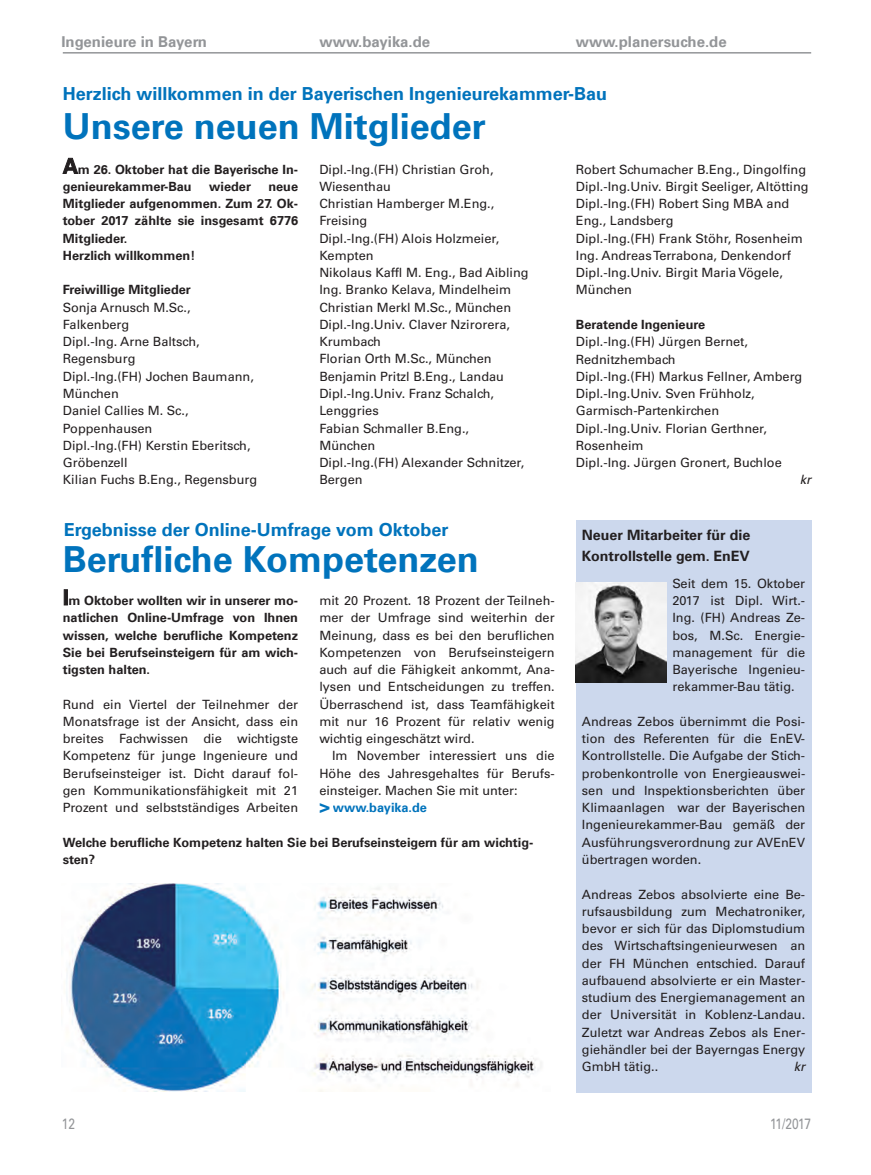
<style>
.page{position:relative;width:871px;height:1175px;background:#fff}
.page>*{position:absolute;margin:0;border:0;box-sizing:border-box;transform-origin:0 0}
.t1{font:700 36px "Univers";color:#0073bc}
.t2{font:700 18px "Univers";color:#0073bc}
.t3{font:700 15px "Univers";color:#939598}
.t4{font:15px "Univers";letter-spacing:-.015em;color:#939598;scale:.8 1}
.t5{font:700 14.25px/21px "Univers";color:#231f20}
.t6{font:12.75px/17.2px "Univers";color:#231f20;text-align:justify}
.t7{font:700 12.75px/17.2px "Univers";color:#231f20}
.t8{font:700 12.75px "Univers";color:#0073bc}
.t9{font:italic 12.75px "Univers";color:#231f20}
.s1{font-size:21px}
</style>
<div class="page">
<div style="left:576px;top:520px;width:235px;height:573px;background:#ccd8ed"></div>
<hr style="left:63px;top:52px;width:748px;height:2px;background:#939598">
<img style="left:66px;top:883px;width:476px;height:208px">
<img style="left:576px;top:582px;width:90px;height:100px">
<p class="t3" style="left:61px;top:33px;width:147px">Ingenieure in Bayern</p>
<p class="t3" style="left:319px;top:33px;width:112px">www.bayika.de</p>
<p class="t3" style="left:576px;top:33px;width:153px">www.planersuche.de</p>
<h2 class="t2" style="left:63px;top:83px;width:546px">Herzlich willkommen in der Bayerischen Ingenieurekammer-Bau</h2>
<h1 class="t1" style="left:63px;top:106px;width:425px">Unsere neuen Mitglieder</h1>
<p class="t7" style="left:63px;top:161px;width:237px"><span class="s1">A</span>m 26. Oktober hat die Bayerische In&shy;genieurekammer-Bau</p>
<p class="t6" style="left:319px;top:162px;width:211px;text-align:left">Dipl.-Ing.(FH) Christian Groh,<br>Wiesenthau<br>Christian Hamberger M.Eng.,<br>Freising<br>Dipl.-Ing.(FH) Alois Holzmeier,<br>Kempten<br>Nikolaus Kaffl M. Eng., Bad Aibling<br>Ing. Branko Kelava, Mindelheim<br>Christian Merkl M.Sc., München<br>Dipl.-Ing.Univ. Claver Nzirorera,<br>Krumbach<br>Florian Orth M.Sc., München<br>Benjamin Pritzl B.Eng., Landau<br>Dipl.-Ing.Univ. Franz Schalch,<br>Lenggries<br>Fabian Schmaller B.Eng.,<br>München<br>Dipl.-Ing.(FH) Alexander Schnitzer,<br>Bergen</p>
<p class="t6" style="left:576px;top:162px;width:234px;text-align:left">Robert Schumacher B.Eng., Dingolfing<br>Dipl.-Ing.Univ. Birgit Seeliger, Altötting<br>Dipl.-Ing.(FH) Robert Sing MBA and<br>Eng., Landsberg<br>Dipl.-Ing.(FH) Frank Stöhr, Rosenheim<br>Ing. Andreas Terrabona, Denkendorf<br>Dipl.-Ing.Univ. Birgit Maria Vögele,<br>München</p>
<p class="t7" style="left:209px;top:178px;width:43px">wieder</p>
<p class="t7" style="left:63px;top:178px;width:237px;text-indent:206px">neue<br>Mitglieder aufgenommen. Zum 27. Ok&shy;tober 2017 zählte sie insgesamt 6776<br>Mitglieder.<br>Herzlich willkommen!</p>
<p class="t7" style="left:63px;top:281px;width:130px">Freiwillige Mitglieder</p>
<p class="t6" style="left:63px;top:300px;width:196px;text-align:left">Sonja Arnusch M.Sc.,<br>Falkenberg<br>Dipl.-Ing. Arne Baltsch,<br>Regensburg<br>Dipl.-Ing.(FH) Jochen Baumann,<br>München<br>Daniel Callies M. Sc.,<br>Poppenhausen<br>Dipl.-Ing.(FH) Kerstin Eberitsch,<br>Gröbenzell<br>Kilian Fuchs B.Eng., Regensburg</p>
<p class="t7" style="left:576px;top:316px;width:131px">Beratende Ingenieure</p>
<p class="t6" style="left:576px;top:334px;width:228px;text-align:left">Dipl.-Ing.(FH) Jürgen Bernet,<br>Rednitzhembach<br>Dipl.-Ing.(FH) Markus Fellner, Amberg<br>Dipl.-Ing.Univ. Sven Frühholz,<br>Garmisch-Partenkirchen<br>Dipl.-Ing.Univ. Florian Gerthner,<br>Rosenheim<br>Dipl.-Ing. Jürgen Gronert, Buchloe</p>
<p class="t9" style="left:800px;top:475px;width:13px">kr</p>
<h2 class="t2" style="left:64px;top:519px;width:386px">Ergebnisse der Online-Umfrage vom Oktober</h2>
<h1 class="t1" style="left:63px;top:538px;width:417px">Berufliche Kompetenzen</h1>
<p class="t7" style="left:63px;top:592px;width:237px;text-align:justify"><span class="s1">I</span>m Oktober wollten wir in unserer mo&shy;natlichen Online-Umfrage von Ihnen wissen, welche berufliche Kompetenz Sie bei Berufseinsteigern für am wich&shy;tigsten halten.</p>
<p class="t6" style="left:63px;top:696px;width:237px">Rund ein Viertel der Teilnehmer der Monatsfrage ist der Ansicht, dass ein breites Fachwissen die wichtigste Kompetenz für junge Ingenieure und Berufseinsteiger ist. Dicht darauf fol&shy;gen Kommunikationsfähigkeit mit 21<br>Prozent und selbstständiges Arbeiten</p>
<p class="t6" style="left:319px;top:593px;width:237px">mit 20 Prozent. 18 Prozent der Teilneh&shy;mer der Umfrage sind weiterhin der Meinung, dass es bei den beruflichen Kompetenzen von Berufseinsteigern auch auf die Fähigkeit ankommt, Ana&shy;lysen und Entscheidungen zu treffen.<br>Überraschend ist, dass Teamfähigkeit mit nur 16 Prozent für relativ wenig wichtig eingeschätzt wird.</p>
<p class="t6" style="left:319px;top:748px;width:237px;text-indent:13px">Im November interessiert uns die Höhe des Jahresgehaltes für Berufs&shy;einsteiger. Machen Sie mit unter:</p>
<p class="t8" style="left:333px;top:800px;width:96px">www.bayika.de</p>
<h2 class="t2" style="left:319px;top:796px;width:12px">&gt;</h2>
<p class="t7" style="left:63px;top:833px;width:472px">Welche berufliche Kompetenz halten Sie bei Berufseinsteigern für am wichtig&shy;sten?</p>
<p class="t4" style="left:62px;top:1118px;width:18px">12</p>
<p class="t5" style="left:582px;top:524px;width:170px">Neuer Mitarbeiter für die<br>Kontrollstelle gem. EnEV</p>
<p class="t6" style="left:672px;top:576px;width:134px">Seit dem 15. Oktober 2017 ist Dipl. Wirt.- Ing. (FH) Andreas Ze&shy;bos, M.Sc. Energie&shy;management für die Bayerische Ingenieu&shy;rekammer-Bau tätig.</p>
<p class="t6" style="left:582px;top:714px;width:225px">Andreas Zebos übernimmt die Posi&shy;tion des Referenten für die EnEV-Kontrollstelle. Die Aufgabe der Stich&shy;probenkontrolle von Energieauswei&shy;sen und Inspektionsberichten über Klimaanlagen war der Bayerischen Ingenieurekammer-Bau gemäß der Ausführungsverordnung zur AVEnEV übertragen worden.</p>
<p class="t6" style="left:582px;top:886px;width:225px">Andreas Zebos absolvierte eine Be&shy;rufsausbildung zum Mechatroniker, bevor er sich für das Diplomstudium des Wirtschaftsingenieurwesen an der FH München entschied. Darauf aufbauend absolvierte er ein Master&shy;studium des Energiemanagement an der Universität in Koblenz-Landau.<br>Zuletzt war Andreas Zebos als Ener&shy;giehändler bei der Bayerngas Energy GmbH tätig..</p>
<p class="t9" style="left:794px;top:1061px;width:13px">kr</p>
<p class="t4" style="left:770px;top:1118px;width:53px">11/2017</p>
</div>
